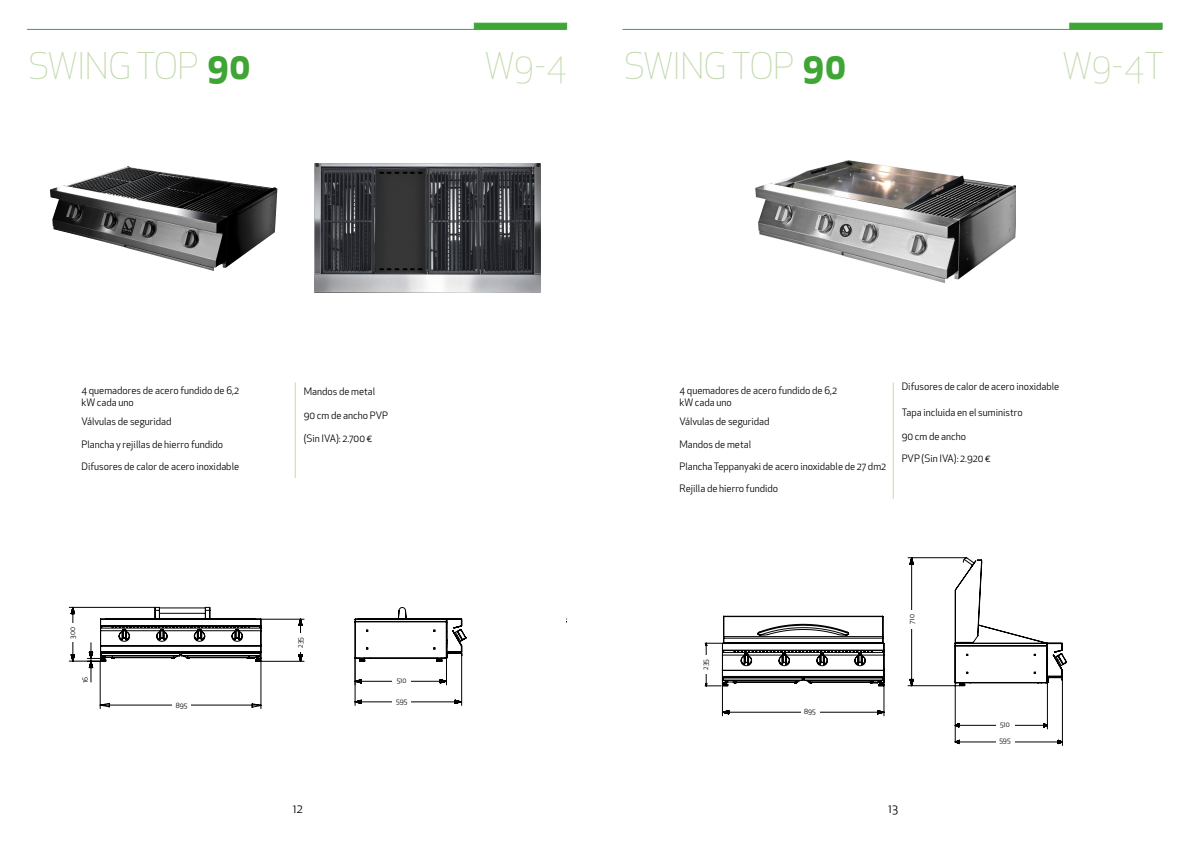
<style>
.page{position:relative;width:1191px;height:842px;background:#fff}
.page>*{position:absolute;margin:0;border:0;box-sizing:border-box;transform-origin:0 0}
.t1{font:300 36px "Apex New";color:#c2daaf}
.t2{font:12px "Apex New";color:#000}
.t3{font:10px/12px "Apex New";color:#000}
.t4{font:7px "Apex New";color:#000}
.s1{font-weight:700;color:#3fa535}
</style>
<div class="page">
<hr style="left:27px;top:29px;width:539px;height:1px;background:#3fa535">
<div style="left:474px;top:23px;width:93px;height:6px;background:#3fa535;border:1px solid #3fa535"></div>
<hr style="left:622px;top:29px;width:540px;height:1px;background:#3fa535">
<div style="left:1069px;top:23px;width:93px;height:6px;background:#3fa535;border:1px solid #3fa535"></div>
<svg style="left:704px;top:557px;width:363px;height:189px"></svg>
<img style="left:314px;top:163px;width:226px;height:130px">
<img style="left:50px;top:166px;width:227px;height:105px">
<img style="left:755px;top:161px;width:261px;height:122px">
<svg style="left:68px;top:606px;width:394px;height:103px"></svg>
<div style="left:172px;top:703px;width:19px;height:6px;background:#fff"></div>
<div style="left:83px;top:670px;width:6px;height:19px;background:#fff"></div>
<div style="left:297px;top:633px;width:7px;height:19px;background:#fff"></div>
<div style="left:70px;top:623px;width:6px;height:19px;background:#fff"></div>
<div style="left:392px;top:678px;width:19px;height:6px;background:#fff"></div>
<div style="left:392px;top:699px;width:19px;height:6px;background:#fff"></div>
<div style="left:995px;top:722px;width:19px;height:6px;background:#fff"></div>
<div style="left:995px;top:738px;width:19px;height:6px;background:#fff"></div>
<div style="left:800px;top:709px;width:19px;height:6px;background:#fff"></div>
<div style="left:703px;top:655px;width:6px;height:19px;background:#fff"></div>
<div style="left:909px;top:609px;width:6px;height:19px;background:#fff"></div>
<svg style="left:295px;top:382px;width:1px;height:96px"></svg>
<svg style="left:893px;top:382px;width:1px;height:117px"></svg>
<h1 class="t1" style="left:29px;top:43px;width:224px">SWING TOP <span class="s1">90</span></h1>
<h1 class="t1" style="left:485px;top:43px;width:84px">W9-4</h1>
<h1 class="t1" style="left:624px;top:43px;width:224px">SWING TOP <span class="s1">90</span></h1>
<h1 class="t1" style="left:1062px;top:43px;width:103px">W9-4T</h1>
<p class="t3" style="left:82px;top:384px;width:159px">4 quemadores de acero fundido de 6,2 kW cada uno</p>
<p class="t3" style="left:82px;top:415px;width:91px">Válvulas de seguridad</p>
<p class="t3" style="left:82px;top:438px;width:143px">Plancha y rejillas de hierro fundido</p>
<p class="t3" style="left:82px;top:461px;width:159px">Difusores de calor de acero inoxidable</p>
<p class="t4" style="left:68px;top:639px;width:13px;rotate:-90deg">300</p>
<p class="t4" style="left:81px;top:683px;width:8px;rotate:-90deg">16</p>
<p class="t4" style="left:176px;top:701px;width:13px">895</p>
<p class="t3" style="left:304px;top:385px;width:73px">Mandos de metal</p>
<p class="t3" style="left:304px;top:409px;width:86px">90 cm de ancho PVP</p>
<p class="t3" style="left:304px;top:433px;width:70px">(Sin IVA): 2.700 €</p>
<p class="t4" style="left:296px;top:648px;width:12px;rotate:-90deg">235</p>
<p class="t4" style="left:397px;top:676px;width:11px">510</p>
<p class="t4" style="left:396px;top:697px;width:13px">595</p>
<p class="t3" style="left:679px;top:384px;width:159px">4 quemadores de acero fundido de 6,2 kW cada uno</p>
<p class="t3" style="left:679px;top:415px;width:91px">Válvulas de seguridad</p>
<p class="t3" style="left:679px;top:438px;width:73px">Mandos de metal</p>
<p class="t3" style="left:679px;top:460px;width:208px">Plancha Teppanyaki de acero inoxidable de 27 dm2</p>
<p class="t3" style="left:679px;top:482px;width:100px">Rejilla de hierro fundido</p>
<p class="t3" style="left:901px;top:381px;width:159px">Difusores de calor de acero inoxidable</p>
<p class="t3" style="left:901px;top:407px;width:122px">Tapa incluida en el suministro</p>
<p class="t3" style="left:901px;top:426px;width:91px;line-height:21.6px">90 cm de ancho<br>PVP (Sin IVA): 2.920 €</p>
<p class="t4" style="left:701px;top:670px;width:12px;rotate:-90deg">235</p>
<p class="t4" style="left:804px;top:707px;width:13px">895</p>
<p class="t4" style="left:907px;top:624px;width:11px;rotate:-90deg">710</p>
<p class="t4" style="left:1000px;top:720px;width:11px">510</p>
<p class="t4" style="left:999px;top:736px;width:13px">595</p>
<p class="t2" style="left:293px;top:801px;width:11px">12</p>
<p class="t2" style="left:888px;top:801px;width:12px">13</p>
</div>
